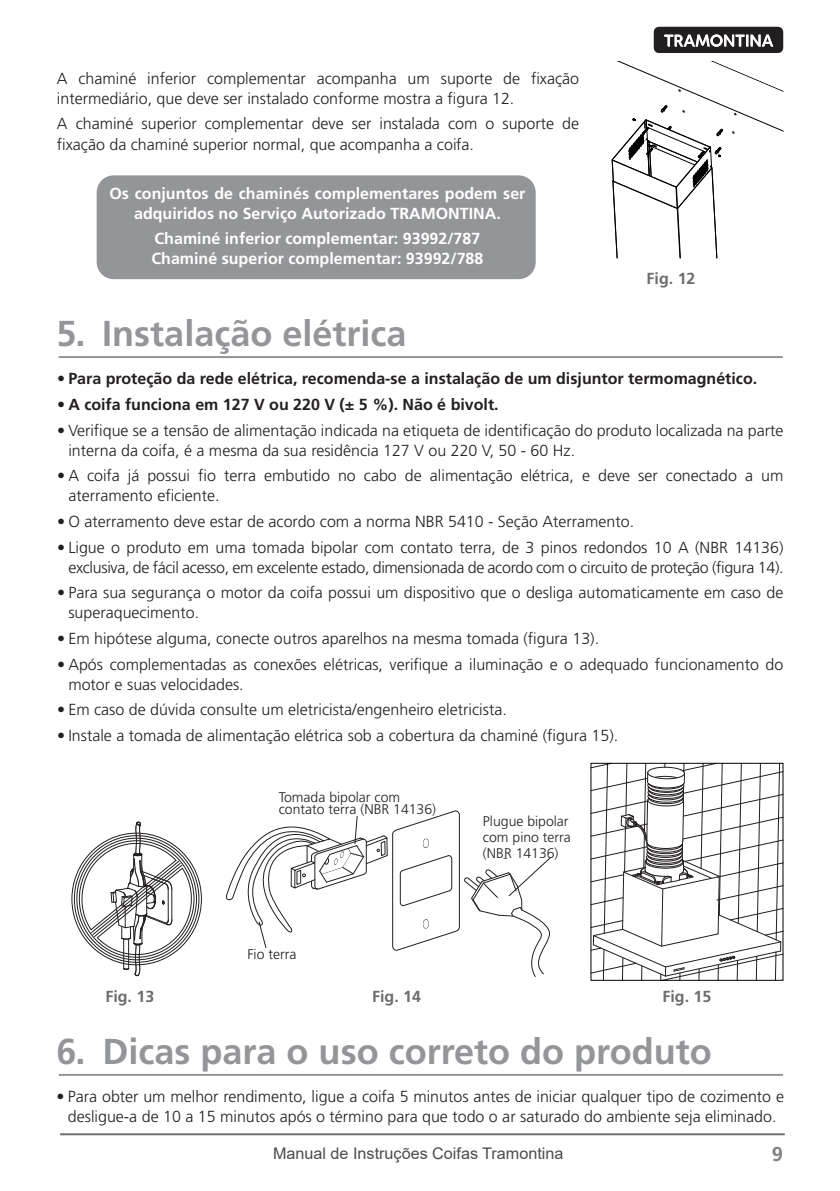
<style>
.page{position:relative;width:840px;height:1191px;background:#fff}
.page>*{position:absolute;margin:0;border:0;box-sizing:border-box;transform-origin:0 0}
.Títulos{font:700 36px "Frutiger LT Pro";color:#939598}
.t1{font:700 condensed 23.2px "Frutiger";color:#231f20}
.t2{font:700 condensed 21.6px/26px "Frutiger";color:#231f20}
.t3{font:700 20px "Frutiger LT Pro";color:#818386}
.t4{font:300 16px/20px "Frutiger LT Pro";color:#231f20}
.t5{font:300 16px/20px "Frutiger LT Pro";letter-spacing:-.02em;color:#231f20;text-align:right}
.t6{font:700 16px/20px "Frutiger LT Pro";color:#fff;text-align:center}
.t7{font:700 16px "Frutiger LT Pro";color:#231f20}
.t8{font:16px "Arial";color:#4b4c4d}
.t9{font:700 16px "Frutiger LT Pro";color:#6c6d70}
.t10{font:300 14px/16px "Frutiger LT Pro";color:#231f20}
</style>
<div class="page">
<svg style="left:653px;top:27px;width:129px;height:26px;background:#514e4f"></svg>
<hr style="left:60px;top:1133px;width:724px;height:2px;background:#6c6d70">
<svg style="left:611px;top:61px;width:172px;height:197px"></svg>
<div style="left:97px;top:175px;width:438px;height:104px;background:#939598;border-radius:17px"></div>
<svg style="left:592px;top:765px;width:188px;height:213px"></svg>
<svg style="left:76px;top:821px;width:121px;height:155px"></svg>
<svg style="left:226px;top:810px;width:325px;height:167px"></svg>
<div style="left:482px;top:808px;width:92px;height:50px;background:#fff"></div>
<div style="left:278px;top:791px;width:161px;height:24px;background:#fff"></div>
<div style="left:230px;top:948px;width:84px;height:22px;background:#fff"></div>
<hr style="left:59px;top:356px;width:723px;height:2px;background:#939598">
<hr style="left:59px;top:1073px;width:723px;height:2px;background:#939598">
<p class="t4" style="left:57px;top:68px;width:523px">A chaminé inferior complementar acompanha um suporte de fixação intermediário, que deve ser instalado conforme mostra a figura 12.</p>
<p class="t4" style="left:57px;top:114px;width:523px">A chaminé superior complementar deve ser instalada com o suporte de fixação da chaminé superior normal, que acompanha a coifa.</p>
<p class="t6" style="left:109px;top:183px;width:417px">Os conjuntos de chaminés complementares podem ser adquiridos no Serviço Autorizado TRAMONTINA.</p>
<p class="t6" style="left:154px;top:229px;width:327px">Chaminé inferior complementar: 93992/787</p>
<p class="t6" style="left:151px;top:249px;width:333px">Chaminé superior complementar: 93992/788</p>
<p class="Títulos" style="left:56px;top:312px;width:351px">5. Instalação elétrica</p>
<p class="t9" style="left:646px;top:269px;width:50px">Fig. 12</p>
<p class="t7" style="left:57px;top:369px;width:701px">• Para proteção da rede elétrica, recomenda-se a instalação de um disjuntor termomagnético.</p>
<p class="t7" style="left:57px;top:395px;width:443px">• A coifa funciona em 127 V ou 220 V (± 5 %). Não é bivolt.</p>
<p class="t4" style="left:68px;top:420px;width:716px;text-indent:-11px">• Verifique se a tensão de alimentação indicada na etiqueta de identificação do produto localizada na parte interna da coifa, é a mesma da sua residência 127 V ou 220 V, 50 - 60 Hz.</p>
<p class="t4" style="left:68px;top:466px;width:716px;text-indent:-11px">• A coifa já possui fio terra embutido no cabo de alimentação elétrica, e deve ser conectado a um aterramento eficiente.</p>
<p class="t4" style="left:57px;top:511px;width:578px">• O aterramento deve estar de acordo com a norma NBR 5410 - Seção Aterramento.</p>
<p class="t5" style="left:57px;top:537px;width:727px">• Ligue o produto em uma tomada bipolar com contato terra, de 3 pinos redondos 10 A (NBR 14136) exclusiva, de fácil acesso, em excelente estado, dimensionada de acordo com o circuito de proteção (figura 14).</p>
<p class="t4" style="left:68px;top:583px;width:716px;text-indent:-11px">• Para sua segurança o motor da coifa possui um dispositivo que o desliga automaticamente em caso de superaquecimento.</p>
<p class="t4" style="left:57px;top:628px;width:543px">• Em hipótese alguma, conecte outros aparelhos na mesma tomada (figura 13).</p>
<p class="t4" style="left:68px;top:654px;width:716px;text-indent:-11px">• Após complementadas as conexões elétricas, verifique a iluminação e o adequado funcionamento do motor e suas velocidades.</p>
<p class="t4" style="left:57px;top:700px;width:451px">• Em caso de dúvida consulte um eletricista/engenheiro eletricista.</p>
<p class="t4" style="left:57px;top:725px;width:562px">• Instale a tomada de alimentação elétrica sob a cobertura da chaminé (figura 15).</p>
<p class="t10" style="left:278px;top:789px;width:123px">Tomada bipolar com</p>
<p class="t10" style="left:278px;top:801px;width:159px">contato terra (NBR 14136)</p>
<p class="t10" style="left:247px;top:946px;width:50px">Fio terra</p>
<p class="t1" style="left:229px;top:946px;width:85px">Fio terra</p>
<p class="t2" style="left:501px;top:809px;width:115px">Plug tripolar [NBR 14136]</p>
<p class="t10" style="left:482px;top:813px;width:89px">Plugue bipolar com pino terra (NBR 14136)</p>
<p class="t9" style="left:105px;top:986px;width:50px">Fig. 13</p>
<p class="t9" style="left:372px;top:986px;width:50px">Fig. 14</p>
<p class="t9" style="left:662px;top:986px;width:50px">Fig. 15</p>
<p class="Títulos" style="left:57px;top:1030px;width:656px">6. Dicas para o uso correto do produto</p>
<p class="t4" style="left:56px;top:1086px;width:728px;text-align:center">• Para obter um melhor rendimento, ligue a coifa 5 minutos antes de iniciar qualquer tipo de cozimento e desligue-a de 10 a 15 minutos após o término para que todo o ar saturado do ambiente seja eliminado.</p>
<p class="t8" style="left:273px;top:1142px;width:292px">Manual de Instruções Coifas Tramontina</p>
<p class="t3" style="left:771px;top:1142px;width:13px">9</p>
</div>
